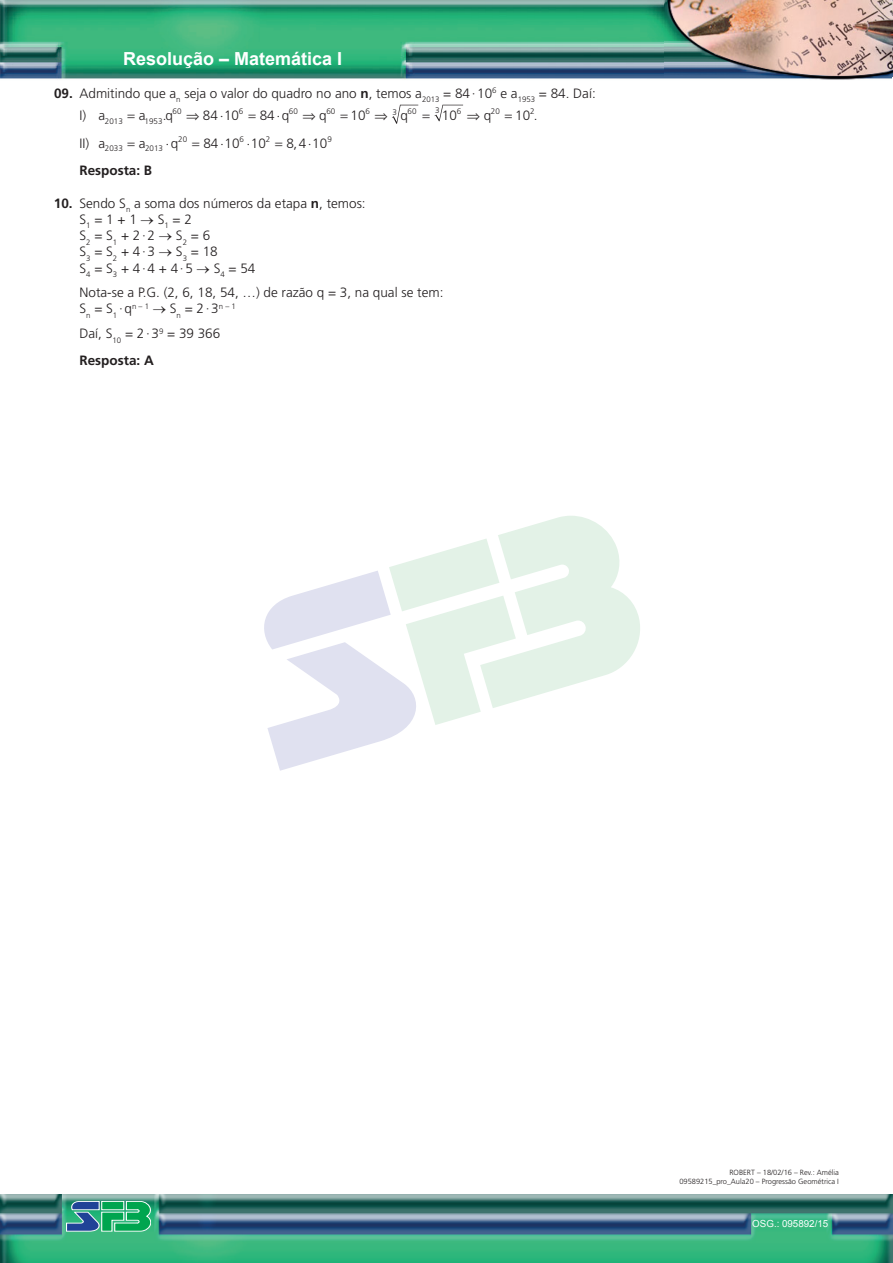
<style>
.page{position:relative;width:893px;height:1263px;background:#fff}
.page>*{position:absolute;margin:0;border:0;box-sizing:border-box;transform-origin:0 0}
.t1{font:700 18px "Arial";color:#fff}
.t2{font:300 13.5px/16.2px "Frutiger";color:#231f20}
.t3{font:700 13.5px "Frutiger";color:#231f20}
.t4{font:9.75px "Arial";color:#fff}
.t5{font:300 8.1px "Frutiger";color:#231f20}
.t6{font:300 7.5px/9px "Frutiger";color:#231f20;text-align:right}
.s1{font-weight:700}
</style>
<div class="page">
<img style="left:0;top:1195px;width:893px;height:68px">
<svg style="left:66px;top:1201px;width:85px;height:30px;background:#39a184"></svg>
<svg style="left:264px;top:516px;width:376px;height:255px"></svg>
<img style="left:0;top:0;width:892px;height:80px">
<svg style="left:392px;top:105px;width:71px;height:19px"></svg>
<h1 class="t1" style="left:123px;top:46px;width:221px">Resolução – Matemática I</h1>
<p class="t2" style="left:80px;top:82px;width:518px;line-height:22.2px;text-indent:-26px"><span class="s1">09.</span> Admitindo que a<sub>n</sub> seja o valor do quadro no ano <span class="s1">n</span>, temos a<sub>2013</sub> = 84 · 10<sup>6</sup> e a<sub>1953</sub> = 84. Daí:<br>I) a</p>
<p class="t5" style="left:173px;top:107px;width:10px">60</p>
<p class="t5" style="left:239px;top:107px;width:6px">6</p>
<p class="t5" style="left:289px;top:107px;width:10px">60</p>
<p class="t5" style="left:326px;top:107px;width:10px">60</p>
<p class="t5" style="left:365px;top:107px;width:6px">6</p>
<p class="t5" style="left:392px;top:108px;width:6px">3</p>
<p class="t5" style="left:408px;top:107px;width:10px">60</p>
<p class="t5" style="left:435px;top:106px;width:6px">3</p>
<p class="t5" style="left:457px;top:107px;width:6px">6</p>
<p class="t5" style="left:491px;top:107px;width:10px">20</p>
<p class="t5" style="left:530px;top:107px;width:6px">2</p>
<p class="t5" style="left:105px;top:116px;width:19px">2013</p>
<p class="t5" style="left:145px;top:116px;width:30px">1953 <sup>q</sup></p>
<p class="t2" style="left:260px;top:107px;width:31px">84⋅q</p>
<p class="t2" style="left:302px;top:107px;width:26px">⇒ q</p>
<p class="t2" style="left:400px;top:107px;width:9px">q</p>
<p class="t2" style="left:467px;top:107px;width:26px">⇒ q</p>
<p class="t2" style="left:163px;top:107px;width:5px">.</p>
<p class="t2" style="left:515px;top:107px;width:24px">10.</p>
<p class="t2" style="left:186px;top:107px;width:54px">⇒ 84 10</p>
<p class="t2" style="left:350px;top:107px;width:39px">10 ⇒</p>
<p class="t2" style="left:442px;top:107px;width:17px">10</p>
<p class="t2" style="left:139px;top:107px;width:8px">a</p>
<p class="t2" style="left:80px;top:135px;width:27px">II) a</p>
<p class="t2" style="left:139px;top:135px;width:8px">a</p>
<p class="t5" style="left:105px;top:144px;width:19px">2033</p>
<p class="t5" style="left:145px;top:144px;width:43px">2013 <sup>q</sup>20</p>
<p class="t5" style="left:239px;top:134px;width:6px">6</p>
<p class="t5" style="left:266px;top:134px;width:6px">2</p>
<p class="t5" style="left:327px;top:134px;width:6px">9</p>
<p class="t2" style="left:203px;top:135px;width:64px">84 ⋅10 10</p>
<p class="t2" style="left:286px;top:135px;width:42px">8 4, ⋅10</p>
<p class="t3" style="left:79px;top:162px;width:74px">Resposta: B</p>
<p class="t2" style="left:80px;top:195px;width:288px;text-indent:-26px"><span class="s1">10.</span> Sendo S<sub>n</sub> a soma dos números da etapa <span class="s1">n</span>, temos:<br>S<sub>1</sub> = 1 + 1 → S<sub>1</sub> = 2<br>S<sub>2</sub> = S<sub>1</sub> + 2 · 2 → S<sub>2</sub> = 6<br>S<sub>3</sub> = S<sub>2</sub> + 4 · 3 → S<sub>3</sub> = 18<br>S<sub>4</sub> = S<sub>3</sub> + 4 · 4 + 4 · 5 → S<sub>4</sub> = 54</p>
<p class="t2" style="left:80px;top:284px;width:365px">Nota-se a P.G. (2, 6, 18, 54, …) de razão q = 3, na qual se tem:<br>S<sub>n</sub> = S<sub>1</sub> · q<sup>n</sup> <sup>–</sup> <sup>1</sup> → S<sub>n</sub> = 2 · 3<sup>n</sup> <sup>–</sup> <sup>1</sup></p>
<p class="t2" style="left:80px;top:320px;width:142px;line-height:26.8px">Daí, S<sub>10</sub> = 2 · 3<sup>9</sup> = 39 366<br><span class="s1">Resposta: A</span></p>
<p class="t6" style="left:679px;top:1168px;width:161px">ROBERT – 18/02/16 – Rev.: Amélia<br>09589215_pro_Aula20 – Progressão Geométrica I</p>
<p class="t4" style="left:752px;top:1217px;width:77px">OSG.: 095892/15</p>
</div>
